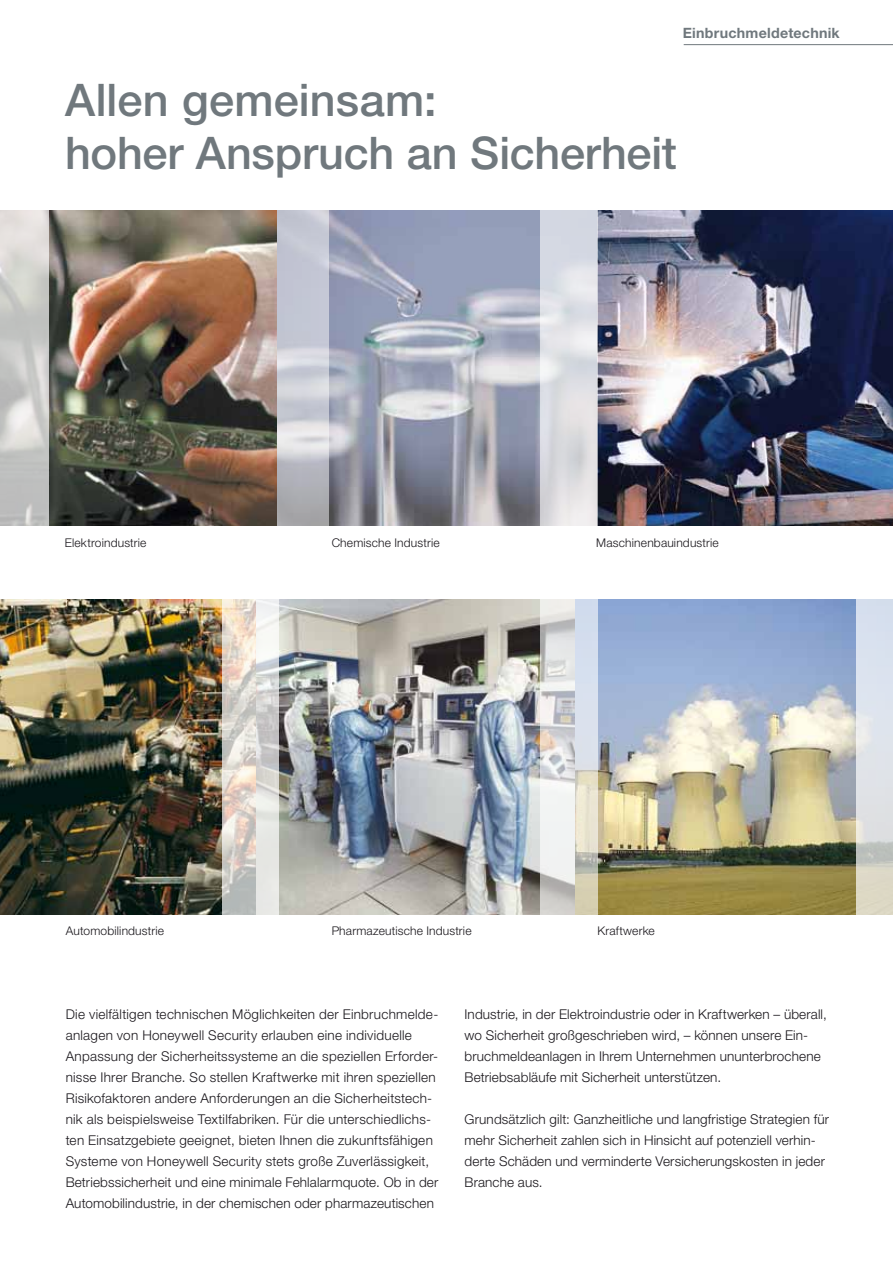
<style>
.page{position:relative;width:893px;height:1263px;background:#fff}
.page>*{position:absolute;margin:0;border:0;box-sizing:border-box;transform-origin:0 0}
.t1{font:500 45px/52.5px "Helvetica Neue Hon";color:#70787d}
.t2{font:700 14.25px "Helvetica Neue Hon";letter-spacing:.015em;color:#70787d}
.t3{font:300 13.5px/21px "Helvetica Neue Hon";letter-spacing:.015em;color:#1a171c}
.t4{font:300 12px "Helvetica Neue Hon";letter-spacing:.015em;color:#1a171c}
</style>
<div class="page">
<img style="left:49px;top:211px;width:229px;height:315px">
<img style="left:597px;top:599px;width:260px;height:315px">
<img style="left:0;top:599px;width:540px;height:315px">
<img style="left:329px;top:211px;width:211px;height:315px">
<img style="left:597px;top:211px;width:296px;height:315px">
<hr style="left:684px;top:44px;width:209px;height:1px;background:#70787d">
<svg style="left:278px;top:211px;width:51px;height:315px;background:#c4c6cf"></svg>
<svg style="left:0;top:211px;width:49px;height:315px;background:#cdcdcb"></svg>
<svg style="left:540px;top:211px;width:57px;height:315px;background:#dddee3"></svg>
<svg style="left:222px;top:599px;width:56px;height:315px;background:#ddd8d2"></svg>
<svg style="left:540px;top:599px;width:57px;height:315px"></svg>
<svg style="left:857px;top:599px;width:36px;height:315px;background:#dadee1"></svg>
<p class="t2" style="left:683px;top:24px;width:159px">Einbruchmeldetechnik</p>
<h1 class="t1" style="left:65px;top:73px;width:613px">Allen gemeinsam:<br>hoher Anspruch an Sicherheit</h1>
<p class="t4" style="left:65px;top:535px;width:83px">Elektroindustrie</p>
<p class="t4" style="left:332px;top:535px;width:110px">Chemische Industrie</p>
<p class="t4" style="left:596px;top:535px;width:124px">Maschinenbauindustrie</p>
<p class="t4" style="left:66px;top:924px;width:100px">Automobilindustrie</p>
<p class="t4" style="left:332px;top:924px;width:141px">Pharmazeutische Industrie</p>
<p class="t4" style="left:597px;top:924px;width:59px">Kraftwerke</p>
<p class="t3" style="left:66px;top:1004px;width:374px">Die vielfältigen technischen Möglichkeiten der Einbruchmelde&shy;anlagen von Honeywell Security erlauben eine individuelle Anpassung der Sicherheitssysteme an die speziellen Erforder&shy;nisse Ihrer Branche. So stellen Kraftwerke mit ihren speziellen Risikofaktoren andere Anforderungen an die Sicherheitstech&shy;nik als beispielsweise Textilfabriken. Für die unterschiedlichs&shy;ten Einsatzgebiete geeignet, bieten Ihnen die zukunftsfähigen Systeme von Honeywell Security stets große Zuverlässigkeit, Betriebssicherheit und eine minimale Fehlalarmquote. Ob in der Automobilindustrie, in der chemischen oder pharmazeutischen</p>
<p class="t3" style="left:465px;top:1004px;width:364px">Industrie, in der Elektroindustrie oder in Kraftwerken – überall, wo Sicherheit großgeschrieben wird, – können unsere Ein&shy;bruchmeldeanlagen in Ihrem Unternehmen ununterbrochene Betriebsabläufe mit Sicherheit unterstützen.</p>
<p class="t3" style="left:465px;top:1109px;width:366px">Grundsätzlich gilt: Ganzheitliche und langfristige Strategien für mehr Sicherheit zahlen sich in Hinsicht auf potenziell verhin&shy;derte Schäden und verminderte Versicherungskosten in jeder Branche aus.</p>
</div>
